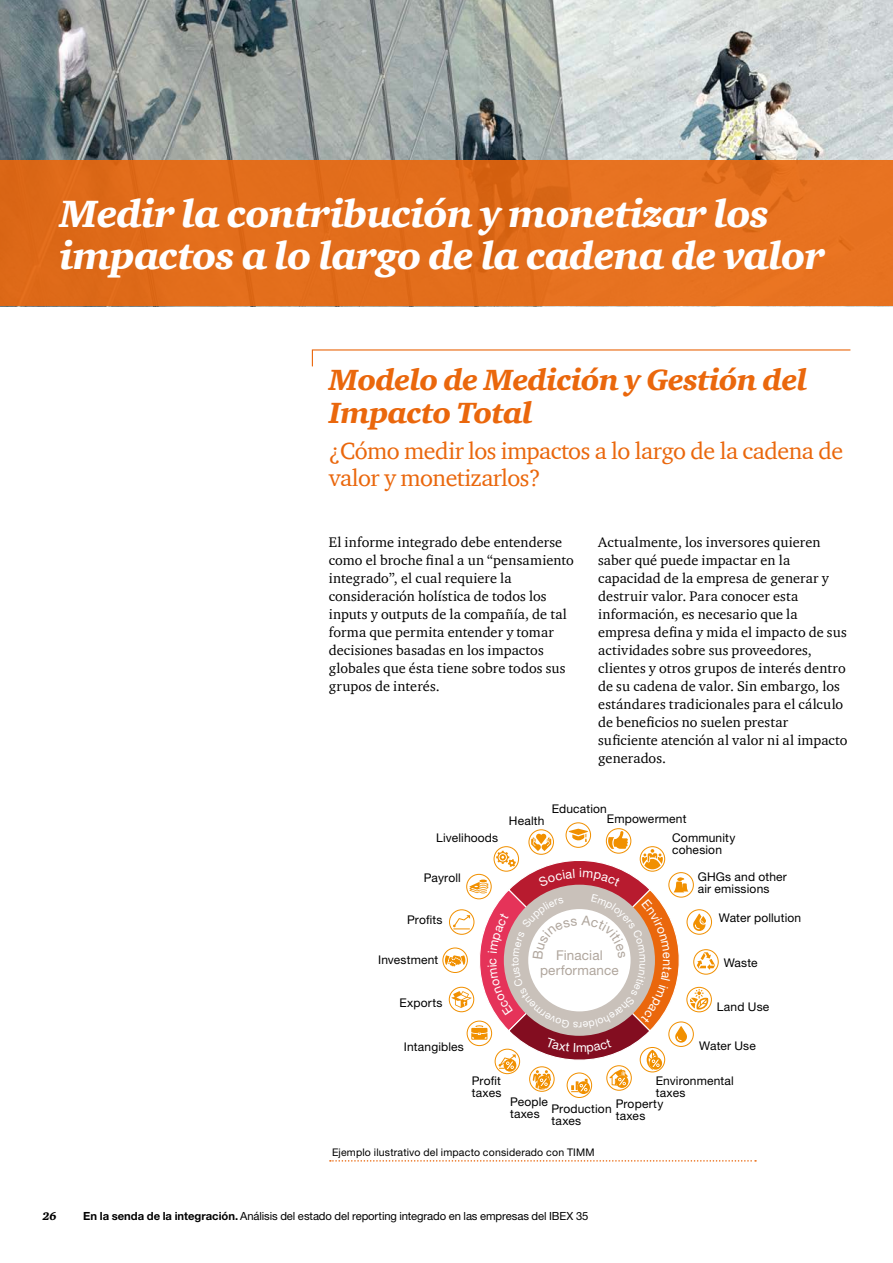
<style>
.page{position:relative;width:893px;height:1263px;background:#fff}
.page>*{position:absolute;margin:0;border:0;box-sizing:border-box;transform-origin:0 0}
.t1{font:italic 900 39px/42px "ITC Charter Com";letter-spacing:-.02em;color:#fff}
.t2{font:italic 900 30px/33px "ITC Charter Com";letter-spacing:-.02em;color:#ea670c}
.t3{font:24px/27px "ITC Charter Com";letter-spacing:-.02em;color:#ea670c}
.t4{font:14.25px/18px "ITC Charter Com";letter-spacing:.01em;color:#000}
.t5{font:13.5px/15px "Helvetica Neue LT Std";letter-spacing:.01em;color:#b0a69d;text-align:center}
.t6{font:12.6px "Helvetica Neue LT Std";color:#fff}
.t7{font:12px/12px "Helvetica Neue LT Std";letter-spacing:.015em;color:#000}
.t8{font:11.25px "Helvetica Neue LT Std";letter-spacing:-.01em;color:#000}
.t9{font:italic 900 11.25px "ITC Charter Com";color:#000}
.t10{font:10.5px "Helvetica Neue LT Std";letter-spacing:.015em;color:#000}
.t11{font:10.5px "Helvetica Neue LT Std";color:#fff}
.s1{font-weight:700}
</style>
<div class="page">
<img style="left:0;top:0;width:893px;height:306px">
<div style="left:0;top:160px;width:892px;height:146px;background:#e36e1c"></div>
<svg style="left:311px;top:349px;width:540px;height:18px"></svg>
<svg style="left:330px;top:1160px;width:426px;height:1px"></svg>
<svg style="left:442px;top:822px;width:277px;height:276px"></svg>
<h1 class="t1" style="left:60px;top:192px;width:767px">Medir la contribución y monetizar los impactos a lo largo de la cadena de valor</h1>
<h2 class="t2" style="left:329px;top:363px;width:480px">Modelo de Medición y Gestión del<br>Impacto Total</h2>
<h3 class="t3" style="left:329px;top:437px;width:516px">¿Cómo medir los impactos a lo largo de la cadena de valor y monetizarlos?</h3>
<p class="t4" style="left:329px;top:532px;width:246px">El informe integrado debe entenderse como el broche final a un “pensamiento integrado”, el cual requiere la consideración holística de todos los inputs y outputs de la compañía, de tal forma que permita entender y tomar decisiones basadas en los impactos globales que ésta tiene sobre todos sus grupos de interés.</p>
<p class="t4" style="left:598px;top:532px;width:251px">Actualmente, los inversores quieren saber qué puede impactar en la capacidad de la empresa de generar y destruir valor. Para conocer esta información, es necesario que la empresa defina y mida el impacto de sus actividades sobre sus proveedores, clientes y otros grupos de interés dentro de su cadena de valor. Sin embargo, los estándares tradicionales para el cálculo de beneficios no suelen prestar suficiente atención al valor ni al impacto generados.</p>
<p class="t7" style="left:552px;top:802px;width:57px">Education</p>
<p class="t7" style="left:672px;top:809px;width:65px;line-height:19px;text-indent:-65px">Empowerment<br>Community</p>
<p class="t7" style="left:672px;top:844px;width:51px">cohesion</p>
<p class="t7" style="left:698px;top:870px;width:91px">GHGs and other air emissions</p>
<p class="t7" style="left:719px;top:911px;width:84px">Water pollution</p>
<p class="t7" style="left:724px;top:956px;width:35px">Waste</p>
<p class="t7" style="left:717px;top:1001px;width:54px">Land Use</p>
<p class="t7" style="left:699px;top:1039px;width:58px">Water Use</p>
<p class="t7" style="left:656px;top:1075px;width:80px">Environmental taxes</p>
<p class="t7" style="left:616px;top:1097px;width:49px">Property taxes</p>
<p class="t7" style="left:509px;top:814px;width:37px">Health</p>
<p class="t7" style="left:436px;top:832px;width:64px">Livelihoods</p>
<p class="t6" style="left:579px;top:865px;width:4px">i</p>
<p class="t7" style="left:424px;top:872px;width:39px">Payroll</p>
<p class="t7" style="left:407px;top:914px;width:37px">Profits</p>
<p class="t6" style="left:484px;top:964px;width:8px;rotate:-90deg">c</p>
<p class="t5" style="left:540px;top:947px;width:80px">Finacial performance</p>
<p class="t7" style="left:378px;top:953px;width:62px">Investment</p>
<p class="t7" style="left:399px;top:996px;width:44px">Exports</p>
<p class="t11" style="left:582px;top:1032px;width:5px;rotate:180deg">r</p>
<p class="t7" style="left:404px;top:1041px;width:62px">Intangibles</p>
<p class="t7" style="left:472px;top:1075px;width:31px">Profit taxes</p>
<p class="t7" style="left:510px;top:1095px;width:40px">People taxes</p>
<p class="t7" style="left:551px;top:1103px;width:62px">Production taxes</p>
<p class="t10" style="left:332px;top:1146px;width:264px">Ejemplo ilustrativo del impacto considerado con TIMM</p>
<p class="t9" style="left:43px;top:1210px;width:16px">26</p>
<p class="t8" style="left:83px;top:1210px;width:507px"><span class="s1">En la senda de la integración.</span> Análisis del estado del reporting integrado en las empresas del IBEX 35</p>
</div>
